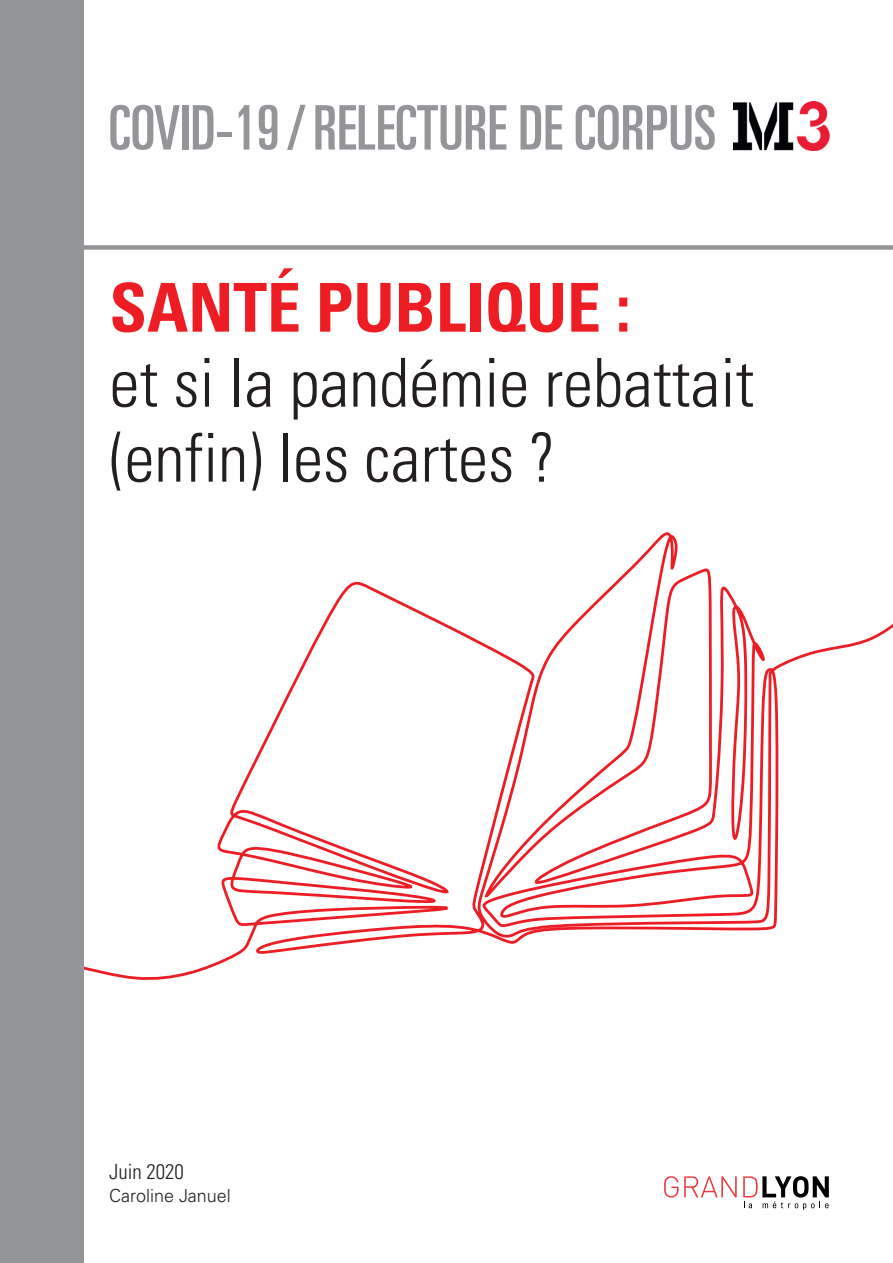
<style>
.page{position:relative;width:893px;height:1263px;background:#fff}
.page>*{position:absolute;margin:0;border:0;box-sizing:border-box;transform-origin:0 0}
.t1{font:300 condensed 67.5px/75px "Univers LT Std";color:#231f20}
.t2{font:700 condensed 67.5px "Univers LT Std";color:#ee1d23}
.t3{font:ultra-condensed 61.5px "Univers LT Std";color:#939598}
.t4{font:300 condensed 21px "Univers LT Std";color:#231f20}
.t5{font:300 18px "Univers LT Std";color:#231f20}
</style>
<div class="page">
<svg style="left:664px;top:1176px;width:73px;height:21px"></svg>
<svg style="left:743px;top:1176px;width:86px;height:34px"></svg>
<div style="left:55px;top:245px;width:838px;height:5px;background:#939598"></div>
<img style="left:733px;top:102px;width:97px;height:48px">
<svg style="left:83px;top:529px;width:810px;height:485px"></svg>
<div style="left:0;top:0;width:83px;height:1263px;background:#939598"></div>
<p class="t3" style="left:109px;top:93px;width:609px">COVID-19/RELECTURE DE CORPUS</p>
<p class="t2" style="left:109px;top:266px;width:523px">SANTÉ PUBLIQUE :</p>
<p class="t1" style="left:109px;top:345px;width:646px">et si la pandémie rebattait (enfin) les cartes ?</p>
<p class="t4" style="left:109px;top:1159px;width:76px">Juin 2020</p>
<p class="t5" style="left:109px;top:1184px;width:123px">Caroline Januel</p>
</div>
